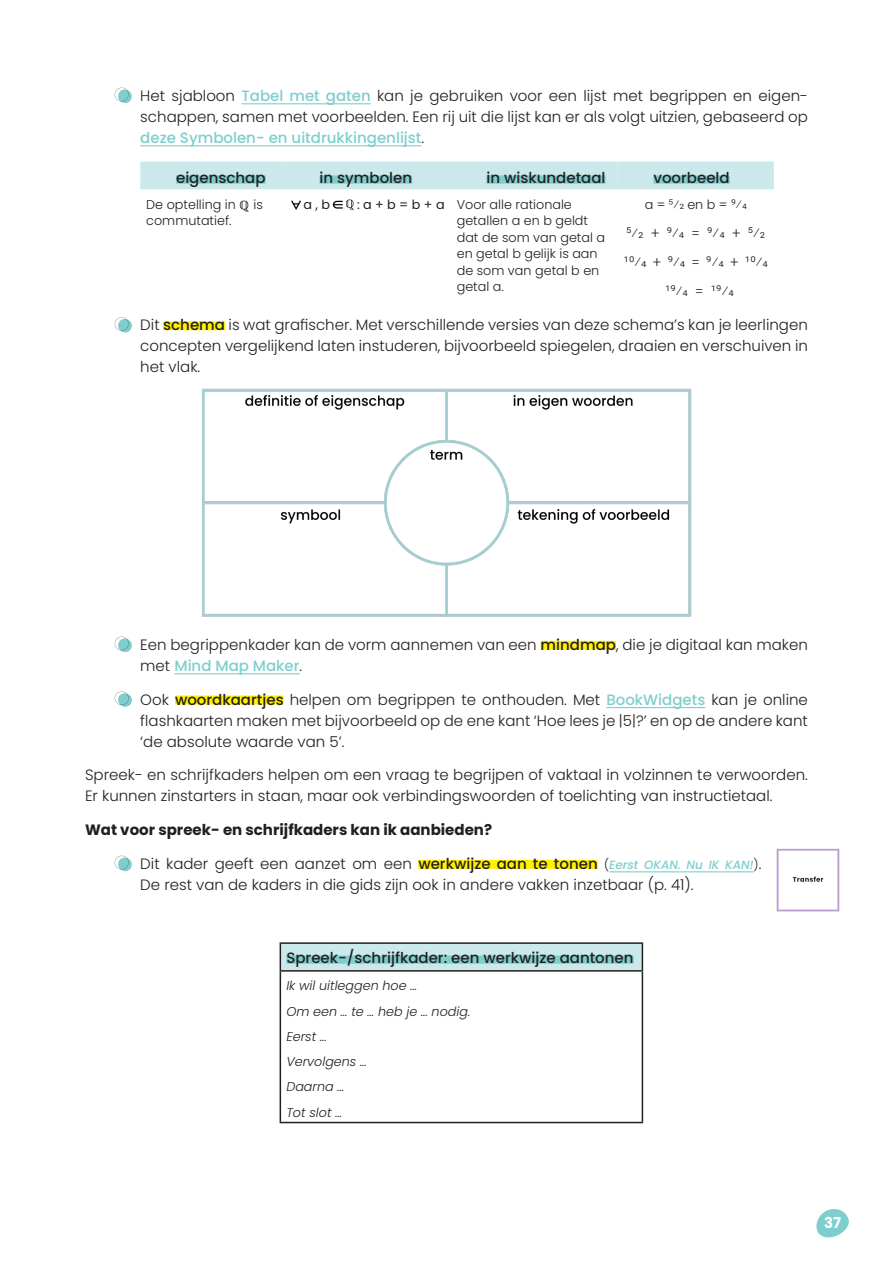
<style>
.page{position:relative;width:893px;height:1263px;background:#fff}
.page>*{position:absolute;margin:0;border:0;box-sizing:border-box;transform-origin:0 0}
.Opsomming_-_Bullets_-_Niv__1{font:300 15px/21px "Poppins";color:#231f20;text-align:justify}
.Basis_-_Lopende_tekst{font:300 15px/21px "Poppins";color:#231f20}
.t1{font:700 15px "Poppins";color:#231f20}
.Opsomming_-_Bullets_-_Niv__1-2{font:500 15px "Poppins";color:#231f20}
.Basis_-_Tabel{font:300 15px "Roboto";color:#231f20}
.H1_-_Tabel{font:500 15px "Poppins";color:#231f20}
.t2{font:700 15px "Poppins";color:#fff}
.Basis_-_Tabel-2{font:300 12.75px/16.5px "Poppins";color:#231f20}
.Titel_-_Kadertekst__Nuttige_links{font:italic 300 12.75px "Poppins";color:#231f20}
.Basis_-_Tabel-3{font:12.75px "Poppins";color:#231f20}
.s1{font-weight:500;color:#7ecece}
.s2{font-family:"Roboto";font-size:13.5px}
.s3{font-weight:500}
.s4{font-size:12px}
.s5{font-weight:500;font-style:italic;font-size:12px;color:#7ecece}
</style>
<div class="page">
<svg style="left:816px;top:1209px;width:33px;height:29px"></svg>
<hr style="left:241px;top:103px;width:130px;height:1px;background:#7ecece">
<hr style="left:140px;top:145px;width:281px;height:1px;background:#7ecece">
<div style="left:163px;top:321px;width:62px;height:9px;background:#fff101"></div>
<div style="left:541px;top:641px;width:75px;height:9px;background:#fff101"></div>
<hr style="left:174px;top:673px;width:126px;height:1px;background:#7ecece">
<div style="left:175px;top:695px;width:109px;height:9px;background:#fff101"></div>
<hr style="left:606px;top:707px;width:99px;height:1px;background:#7ecece">
<div style="left:418px;top:860px;width:180px;height:9px;background:#fff101"></div>
<hr style="left:609px;top:871px;width:145px;height:1px;background:#7ecece">
<svg style="left:115px;top:88px;width:17px;height:15px"></svg>
<div style="left:140px;top:162px;width:634px;height:27px;background:#cbe9ea"></div>
<div style="left:176px;top:175px;width:90px;height:9px;background:#7ecece"></div>
<div style="left:320px;top:175px;width:92px;height:9px;background:#7ecece"></div>
<div style="left:486px;top:175px;width:119px;height:9px;background:#7ecece"></div>
<div style="left:653px;top:175px;width:77px;height:9px;background:#7ecece"></div>
<svg style="left:115px;top:317px;width:17px;height:16px"></svg>
<svg style="left:115px;top:637px;width:17px;height:15px"></svg>
<svg style="left:115px;top:691px;width:17px;height:16px"></svg>
<svg style="left:115px;top:856px;width:17px;height:15px"></svg>
<div style="left:280px;top:943px;width:362px;height:28px;background:#cbe9ea"></div>
<hr style="left:280px;top:942px;width:363px;height:2px;background:#231f20">
<svg style="left:280px;top:944px;width:1px;height:26px"></svg>
<svg style="left:642px;top:944px;width:1px;height:26px"></svg>
<hr style="left:280px;top:970px;width:363px;height:2px;background:#231f20">
<hr style="left:280px;top:972px;width:1px;height:150px;background:#231f20">
<hr style="left:642px;top:972px;width:1px;height:150px;background:#231f20">
<hr style="left:280px;top:1122px;width:363px;height:1px;background:#231f20">
<div style="left:286px;top:955px;width:348px;height:9px;background:#7ecece"></div>
<svg style="left:240px;top:200px;width:9px;height:12px"></svg>
<svg style="left:291px;top:200px;width:10px;height:10px"></svg>
<svg style="left:332px;top:199px;width:22px;height:11px"></svg>
<img style="left:202px;top:388px;width:490px;height:229px">
<img style="left:776px;top:848px;width:64px;height:64px">
<p class="Opsomming_-_Bullets_-_Niv__1" style="left:140px;top:85px;width:669px">Het sjabloon <span class="s1">Tabel met gaten</span> kan je gebruiken voor een lijst met begrippen en eigen&shy;schappen, samen met voorbeelden. Een rij uit die lijst kan er als volgt uitzien, gebaseerd op <span class="s1">deze Symbolen- en uitdrukkingenlijst</span>.</p>
<p class="Opsomming_-_Bullets_-_Niv__1-2" style="left:176px;top:169px;width:91px">eigenschap</p>
<p class="Opsomming_-_Bullets_-_Niv__1-2" style="left:320px;top:169px;width:94px">in symbolen</p>
<p class="Opsomming_-_Bullets_-_Niv__1-2" style="left:486px;top:169px;width:121px">in wiskundetaal</p>
<p class="Opsomming_-_Bullets_-_Niv__1-2" style="left:653px;top:169px;width:78px">voorbeeld</p>
<p class="Basis_-_Tabel-2" style="left:146px;top:196px;width:91px">De optelling in</p>
<p class="Basis_-_Tabel-2" style="left:253px;top:196px;width:11px">is</p>
<p class="Basis_-_Tabel-2" style="left:146px;top:213px;width:87px">commutatief.</p>
<p class="Basis_-_Tabel-3" style="left:303px;top:197px;width:28px">a , b</p>
<p class="Basis_-_Tabel-3" style="left:357px;top:197px;width:89px">: a + b = b + a</p>
<p class="Basis_-_Tabel-2" style="left:457px;top:196px;width:150px">Voor alle rationale getallen a en b geldt dat de som van getal a en getal b gelijk is aan de som van getal b en getal a.</p>
<p class="Basis_-_Tabel-2" style="left:645px;top:196px;width:104px">a = <span class="s2">5/2</span> en b = <span class="s2">9/4</span></p>
<p class="Basis_-_Tabel" style="left:626px;top:222px;width:141px">5/2 + 9/4 = 9/4 + 5/2</p>
<p class="Basis_-_Tabel" style="left:624px;top:251px;width:146px">10/4 + 9/4 = 9/4 + 10/4</p>
<p class="Basis_-_Tabel" style="left:665px;top:281px;width:70px">19/4 = 19/4</p>
<p class="Opsomming_-_Bullets_-_Niv__1" style="left:140px;top:315px;width:669px">Dit <span class="s3">schema</span> is wat grafischer. Met verschillende versies van deze schema’s kan je leerlingen concepten vergelijkend laten instuderen, bijvoorbeeld spiegelen, draaien en verschuiven in het vlak.</p>
<p class="Opsomming_-_Bullets_-_Niv__1" style="left:140px;top:634px;width:669px">Een begrippenkader kan de vorm aannemen van een <span class="s3">mindmap</span>, die je digitaal kan maken met <span class="s1">Mind Map Maker</span>.</p>
<p class="Opsomming_-_Bullets_-_Niv__1" style="left:140px;top:689px;width:669px">Ook <span class="s3">woordkaartjes</span> helpen om begrippen te onthouden. Met <span class="s1">BookWidgets</span> kan je online flashkaarten maken met bijvoorbeeld op de ene kant ‘Hoe lees je |5|?’ en op de andere kant ‘de absolute waarde van 5’.</p>
<p class="Basis_-_Lopende_tekst" style="left:85px;top:765px;width:724px">Spreek- en schrijfkaders helpen om een vraag te begrijpen of vaktaal in volzinnen te verwoorden.<br>Er kunnen zinstarters in staan, maar ook verbindingswoorden of toelichting van instructietaal.</p>
<h5 class="t1" style="left:85px;top:821px;width:409px">Wat voor spreek- en schrijfkaders kan ik aanbieden?</h5>
<p class="Opsomming_-_Bullets_-_Niv__1" style="left:140px;top:853px;width:623px">Dit kader geeft een aanzet om een <span class="s3">werkwijze aan te tonen</span> <span class="s4">(</span><span class="s5">Eerst OKAN. Nu IK KAN!</span><span class="s4">)</span>.<br>De rest van de kaders in die gids zijn ook in andere vakken inzetbaar (p. 41).</p>
<p class="H1_-_Tabel" style="left:286px;top:949px;width:349px">Spreek-/schrijfkader: een werkwijze aantonen</p>
<p class="Titel_-_Kadertekst__Nuttige_links" style="left:286px;top:978px;width:132px">Ik wil uitleggen hoe …</p>
<p class="Titel_-_Kadertekst__Nuttige_links" style="left:286px;top:1004px;width:185px">Om een … te … heb je … nodig.</p>
<p class="Titel_-_Kadertekst__Nuttige_links" style="left:286px;top:1029px;width:42px">Eerst …</p>
<p class="Titel_-_Kadertekst__Nuttige_links" style="left:286px;top:1054px;width:82px">Vervolgens …</p>
<p class="Titel_-_Kadertekst__Nuttige_links" style="left:286px;top:1079px;width:59px">Daarna …</p>
<p class="Titel_-_Kadertekst__Nuttige_links" style="left:286px;top:1105px;width:57px">Tot slot …</p>
<p class="t2" style="left:824px;top:1214px;width:19px">37</p>
</div>
